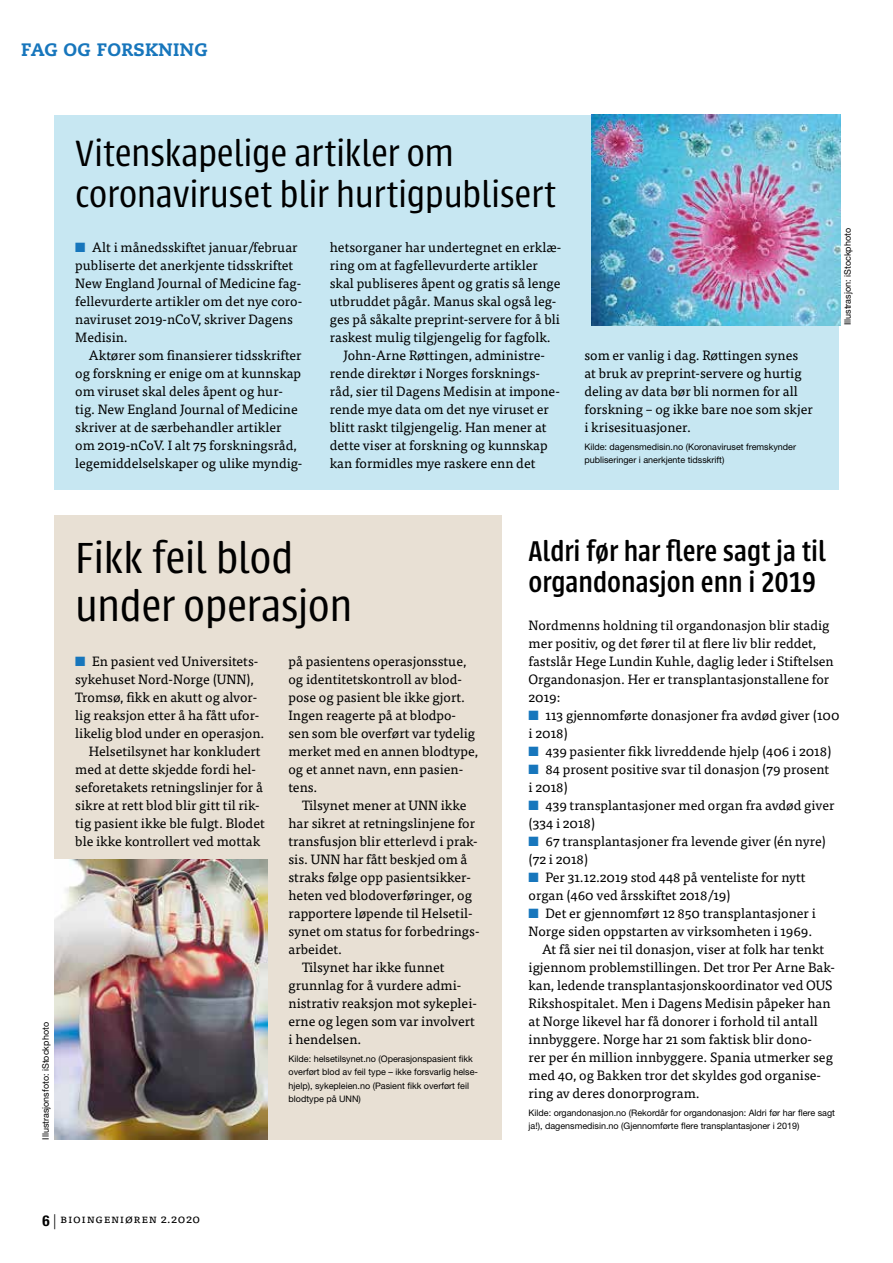
<style>
.page{position:relative;width:893px;height:1263px;background:#fff}
.page>*{position:absolute;margin:0;border:0;box-sizing:border-box;transform-origin:0 0}
.t1{font:300 48px/48px "Urbana";letter-spacing:-.01em;color:#000}
.t2{font:300 40.5px/40.5px "Urbana";letter-spacing:-.01em;color:#000}
.t3{font:500 31.5px/31.5px "Urbana";color:#000;scale:.96 1}
.t4{font:800 18px "Caecilia LT Std";letter-spacing:.02em;color:#1776bc}
.t5{font:13.5px/18px "Tisa Pro";color:#000}
.t6{font:12px "Tisa Pro";letter-spacing:.05em;color:#000}
.t7{font:9px/13.5px "Helvetica Neue LT Pro";color:#000}
.s1{color:#1776bc}
.s2{font-family:"Helvetica Neue LT Pro";font-weight:700;font-stretch:condensed;font-size:15px}
.s3{font-family:"Helvetica Neue LT Pro";font-weight:300;font-size:15px}
</style>
<div class="page">
<div style="left:54px;top:115px;width:785px;height:374px;background:#c7e7f2"></div>
<img style="left:591px;top:115px;width:249px;height:210px">
<div style="left:54px;top:516px;width:448px;height:624px;background:#e8e0d4"></div>
<img style="left:54px;top:859px;width:213px;height:280px">
<h3 class="t4" style="left:21px;top:39px;width:188px">FAG OG FORSKNING</h3>
<h2 class="t2" style="left:75px;top:134px;width:482px">Vitenskapelige artikler om coronaviruset blir hurtigpublisert</h2>
<p class="t5" style="left:75px;top:237px;width:228px"><span class="s1">■</span> Alt i månedsskiftet januar/februar publiserte det anerkjente tidsskriftet New England Journal of Medicine fag&shy;fellevurderte artikler om det nye coro&shy;naviruset 2019-nCoV, skriver Dagens Medisin.</p>
<p class="t5" style="left:75px;top:345px;width:229px;text-indent:14px">Aktører som finansierer tidsskrifter og forskning er enige om at kunnskap om viruset skal deles åpent og hur&shy;tig. New England Journal of Medicine skriver at de særbehandler artikler om 2019-nCoV. I alt 75 forskningsråd, legemiddelselskaper og ulike myndig-</p>
<p class="t5" style="left:330px;top:237px;width:233px">hetsorganer har undertegnet en erklæ-</p>
<p class="t5" style="left:330px;top:255px;width:210px">ring om at fagfellevurderte artikler</p>
<p class="t5" style="left:330px;top:273px;width:232px">skal publiseres åpent og gratis så lenge</p>
<p class="t5" style="left:330px;top:291px;width:228px">utbruddet pågår. Manus skal også leg-</p>
<p class="t5" style="left:330px;top:309px;width:232px">ges på såkalte preprint-servere for å bli</p>
<p class="t5" style="left:330px;top:327px;width:222px">raskest mulig tilgjengelig for fagfolk.</p>
<p class="t5" style="left:343px;top:345px;width:203px">John-Arne Røttingen, administre-</p>
<p class="t5" style="left:330px;top:363px;width:212px">rende direktør i Norges forsknings-</p>
<p class="t5" style="left:330px;top:381px;width:231px">råd, sier til Dagens Medisin at impone-</p>
<p class="t5" style="left:330px;top:399px;width:221px">rende mye data om det nye viruset er</p>
<p class="t5" style="left:330px;top:417px;width:218px">blitt raskt tilgjengelig. Han mener at</p>
<p class="t5" style="left:330px;top:435px;width:219px">dette viser at forskning og kunnskap</p>
<p class="t5" style="left:330px;top:453px;width:207px">kan formidles mye raskere enn det</p>
<p class="t5" style="left:584px;top:345px;width:230px">som er vanlig i dag. Røttingen synes at bruk av preprint-servere og hurtig deling av data bør bli normen for all forskning – og ikke bare noe som skjer i krisesituasjoner.</p>
<p class="t7" style="left:584px;top:440px;width:213px">Kilde: dagensmedisin.no (Koronaviruset fremskynder publiseringer i anerkjente tidsskrift)</p>
<p class="t7" style="left:840px;top:325px;width:99px;rotate:-90deg">Illustrasjon: iStockphoto</p>
<p class="t7" style="left:39px;top:1140px;width:119px;rotate:-90deg">Illustrasjonsfoto: iStockphoto</p>
<h1 class="t1" style="left:75px;top:534px;width:279px">Fikk feil blod under operasjon</h1>
<p class="t5" style="left:75px;top:651px;width:185px"><span class="s1">■</span> En pasient ved Universitets-</p>
<p class="t5" style="left:75px;top:669px;width:180px">sykehuset Nord-Norge (UNN),</p>
<p class="t5" style="left:75px;top:687px;width:183px">Tromsø, fikk en akutt og alvor-</p>
<p class="t5" style="left:75px;top:705px;width:186px">lig reaksjon etter å ha fått ufor-</p>
<p class="t5" style="left:75px;top:723px;width:191px">likelig blod under en operasjon.</p>
<p class="t5" style="left:89px;top:741px;width:173px">Helsetilsynet har konkludert</p>
<p class="t5" style="left:75px;top:759px;width:182px">med at dette skjedde fordi hel-</p>
<p class="t5" style="left:75px;top:777px;width:189px">seforetakets retningslinjer for å</p>
<p class="t5" style="left:75px;top:795px;width:186px">sikre at rett blod blir gitt til rik-</p>
<p class="t5" style="left:75px;top:813px;width:191px">tig pasient ikke ble fulgt. Blodet</p>
<p class="t5" style="left:75px;top:831px;width:187px">ble ikke kontrollert ved mottak</p>
<p class="t5" style="left:288px;top:651px;width:191px">på pasientens operasjonsstue, og identitetskontroll av blod&shy;pose og pasient ble ikke gjort.<br>Ingen reagerte på at blodpo&shy;sen som ble overført var tydelig merket med en annen blodtype, og et annet navn, enn pasien&shy;tens.</p>
<p class="t5" style="left:302px;top:795px;width:166px">Tilsynet mener at UNN ikke</p>
<p class="t5" style="left:288px;top:813px;width:188px">har sikret at retningslinjene for</p>
<p class="t5" style="left:288px;top:831px;width:191px">transfusjon blir etterlevd i prak-</p>
<p class="t5" style="left:288px;top:849px;width:180px">sis. UNN har fått beskjed om å</p>
<p class="t5" style="left:288px;top:867px;width:184px">straks følge opp pasientsikker-</p>
<p class="t5" style="left:288px;top:885px;width:185px">heten ved blodoverføringer, og</p>
<p class="t5" style="left:288px;top:903px;width:186px">rapportere løpende til Helsetil-</p>
<p class="t5" style="left:288px;top:921px;width:193px">synet om status for forbedrings-</p>
<p class="t5" style="left:288px;top:939px;width:55px">arbeidet.</p>
<p class="t5" style="left:302px;top:957px;width:144px">Tilsynet har ikke funnet</p>
<p class="t5" style="left:288px;top:975px;width:174px">grunnlag for å vurdere admi-</p>
<p class="t5" style="left:288px;top:993px;width:190px">nistrativ reaksjon mot sykeplei-</p>
<p class="t5" style="left:288px;top:1011px;width:188px">erne og legen som var involvert</p>
<p class="t5" style="left:288px;top:1029px;width:74px">i hendelsen.</p>
<p class="t7" style="left:288px;top:1052px;width:191px">Kilde: helsetilsynet.no (Operasjonspasient fikk overført blod av feil type – ikke forsvarlig helse&shy;hjelp), sykepleien.no (Pasient fikk overført feil blodtype på UNN)</p>
<p class="t6" style="left:43px;top:1209px;width:159px"><span class="s2">6</span> <span class="s3">|</span> Bioingeniøren 2.2020</p>
<h3 class="t3" style="left:529px;top:535px;width:311px">Aldri før har flere sagt ja til organdonasjon enn i 2019</h3>
<p class="t5" style="left:529px;top:615px;width:307px">Nordmenns holdning til organdonasjon blir stadig mer positiv, og det fører til at flere liv blir reddet, fastslår Hege Lundin Kuhle, daglig leder i Stiftelsen Organdonasjon. Her er transplantasjonstallene for 2019:</p>
<p class="t5" style="left:529px;top:705px;width:312px"><span class="s1">■</span> 113 gjennomførte donasjoner fra avdød giver (100 i 2018)</p>
<p class="t5" style="left:529px;top:741px;width:304px"><span class="s1">■</span> 439 pasienter fikk livreddende hjelp (406 i 2018)</p>
<p class="t5" style="left:529px;top:759px;width:302px"><span class="s1">■</span> 84 prosent positive svar til donasjon (79 prosent i 2018)</p>
<p class="t5" style="left:529px;top:795px;width:307px"><span class="s1">■</span> 439 transplantasjoner med organ fra avdød giver (334 i 2018)</p>
<p class="t5" style="left:529px;top:831px;width:299px"><span class="s1">■</span> 67 transplantasjoner fra levende giver (én nyre) (72 i 2018)</p>
<p class="t5" style="left:529px;top:867px;width:279px"><span class="s1">■</span> Per 31.12.2019 stod 448 på venteliste for nytt organ (460 ved årsskiftet 2018/19)</p>
<p class="t5" style="left:529px;top:903px;width:289px"><span class="s1">■</span> Det er gjennomført 12 850 transplantasjoner i</p>
<p class="t5" style="left:529px;top:921px;width:285px">Norge siden oppstarten av virksomheten i 1969.</p>
<p class="t5" style="left:542px;top:939px;width:284px">At få sier nei til donasjon, viser at folk har tenkt</p>
<p class="t5" style="left:529px;top:957px;width:308px">igjennom problemstillingen. Det tror Per Arne Bak-</p>
<p class="t5" style="left:529px;top:975px;width:305px">kan, ledende transplantasjonskoordinator ved OUS</p>
<p class="t5" style="left:529px;top:993px;width:304px">Rikshospitalet. Men i Dagens Medisin påpeker han</p>
<p class="t5" style="left:529px;top:1011px;width:291px">at Norge likevel har få donorer i forhold til antall</p>
<p class="t5" style="left:529px;top:1029px;width:285px">innbyggere. Norge har 21 som faktisk blir dono-</p>
<p class="t5" style="left:529px;top:1047px;width:306px">rer per én million innbyggere. Spania utmerker seg</p>
<p class="t5" style="left:529px;top:1065px;width:294px">med 40, og Bakken tror det skyldes god organise-</p>
<p class="t5" style="left:529px;top:1083px;width:173px">ring av deres donorprogram.</p>
<p class="t7" style="left:529px;top:1106px;width:308px">Kilde: organdonasjon.no (Rekordår for organdonasjon: Aldri før har flere sagt ja!), dagensmedisin.no (Gjennomførte flere transplantasjoner i 2019)</p>
</div>
